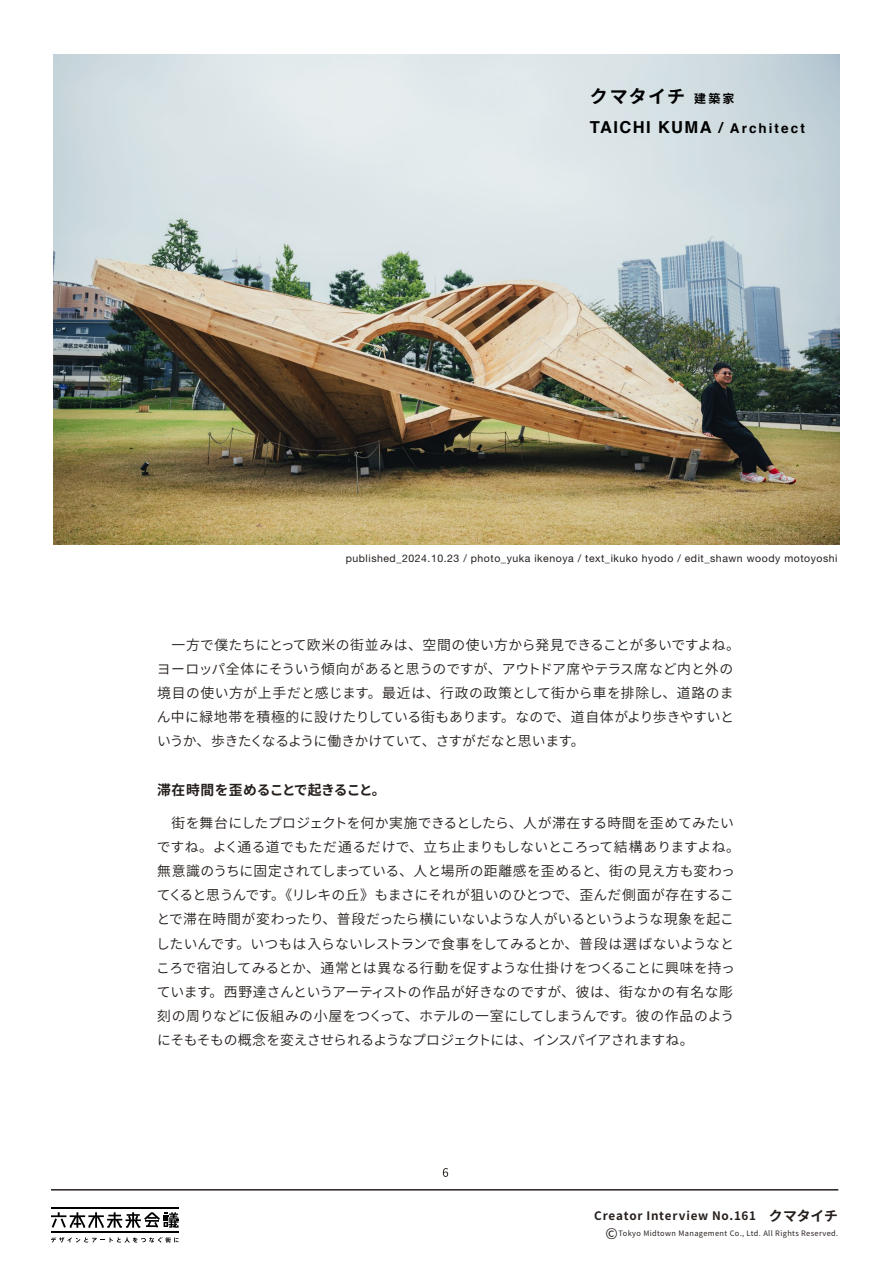
<style>
.page{position:relative;width:893px;height:1263px;background:#fff}
.page>*{position:absolute;margin:0;border:0;box-sizing:border-box;transform-origin:0 0}
.t1{font:700 18px "Noto Sans CJ Kjp";letter-spacing:.065em;color:#000}
.t2{font:700 16.5px "Helvetica";letter-spacing:.085em;color:#000}
.t3{font:600 13.8px/24.2px "Noto Sans CJ Kjp";letter-spacing:-.005em;color:#251f1c}
.t4{font:700 13.8px "Noto Sans Mono CJ Kjp";letter-spacing:-.005em;color:#251f1c}
.t5{font:700 11.7px "Noto Sans CJ Kjp";letter-spacing:.065em;color:#251f1c}
.t6{font:10.5px "Helvetica Neue LT Std";letter-spacing:.05em;color:#251f1c}
.t7{font:7.5px "Noto Sans CJ Kjp";letter-spacing:.05em;color:#251f1c}
.s1{font-size:12px}
.s2{font-size:15px}
.s3{font-size:13.5px}
.s4{font-size:13.8px}
.s5{font-size:14.85px}
</style>
<div class="page">
<svg style="left:51px;top:1237px;width:128px;height:6px"></svg>
<hr style="left:51px;top:1231px;width:128px;height:1px;background:#000">
<hr style="left:51px;top:1208px;width:128px;height:1px;background:#000">
<svg style="left:51px;top:1212px;width:128px;height:16px"></svg>
<hr style="left:51px;top:1189px;width:787px;height:1px;background:#251f1c">
<svg style="left:443px;top:1168px;width:5px;height:9px"></svg>
<img style="left:53px;top:54px;width:786px;height:490px">
<h1 class="t1" style="left:590px;top:86px;width:146px">クマタイチ <span class="s1">建築家</span></h1>
<p class="t2" style="left:590px;top:117px;width:216px">TAICHI KUMA <span class="s2">/</span> <span class="s3">Architect</span></p>
<p class="t6" style="left:346px;top:552px;width:493px">published_2024.10.23 / photo_yuka ikenoya / text_ikuko hyodo / edit_shawn woody motoyoshi</p>
<p class="t3" style="left:157px;top:633px;width:584px">　一方で僕たちにとって欧米の街並みは、空間の使い方から発見できることが多いですよね。ヨーロッパ全体にそういう傾向があると思うのですが、アウトドア席やテラス席など内と外の境目の使い方が上手だと感じます。最近は、行政の政策として街から車を排除し、道路のまん中に緑地帯を積極的に設けたりしている街もあります。なので、道自体がより歩きやすいというか、歩きたくなるように働きかけていて、さすがだなと思います。</p>
<p class="t4" style="left:157px;top:782px;width:230px">滞在時間を歪めることで起きること。</p>
<p class="t3" style="left:156px;top:811px;width:585px">　街を舞台にしたプロジェクトを何か実施できるとしたら、人が滞在する時間を歪めてみたいですね。よく通る道でもただ通るだけで、立ち止まりもしないところって結構ありますよね。無意識のうちに固定されてしまっている、人と場所の距離感を歪めると、街の見え方も変わってくると思うんです。《リレキの丘》もまさにそれが狙いのひとつで、歪んだ側面が存在することで滞在時間が変わったり、普段だったら横にいないような人がいるというような現象を起こしたいんです。いつもは入らないレストランで食事をしてみるとか、普段は選ばないようなところで宿泊してみるとか、通常とは異なる行動を促すような仕掛けをつくることに興味を持っています。西野達さんというアーティストの作品が好きなのですが、彼は、街なかの有名な彫刻の周りなどに仮組みの小屋をつくって、ホテルの一室にしてしまうんです。彼の作品のようにそもそもの概念を変えさせられるようなプロジェクトには、インスパイアされますね。</p>
<p class="t5" style="left:594px;top:1209px;width:245px">Creator Interview No.161　<span class="s4">クマタイチ</span></p>
<p class="t7" style="left:605px;top:1229px;width:234px"><span class="s5">©</span>Tokyo Midtown Management Co., Ltd. All Rights Reserved.</p>
</div>
